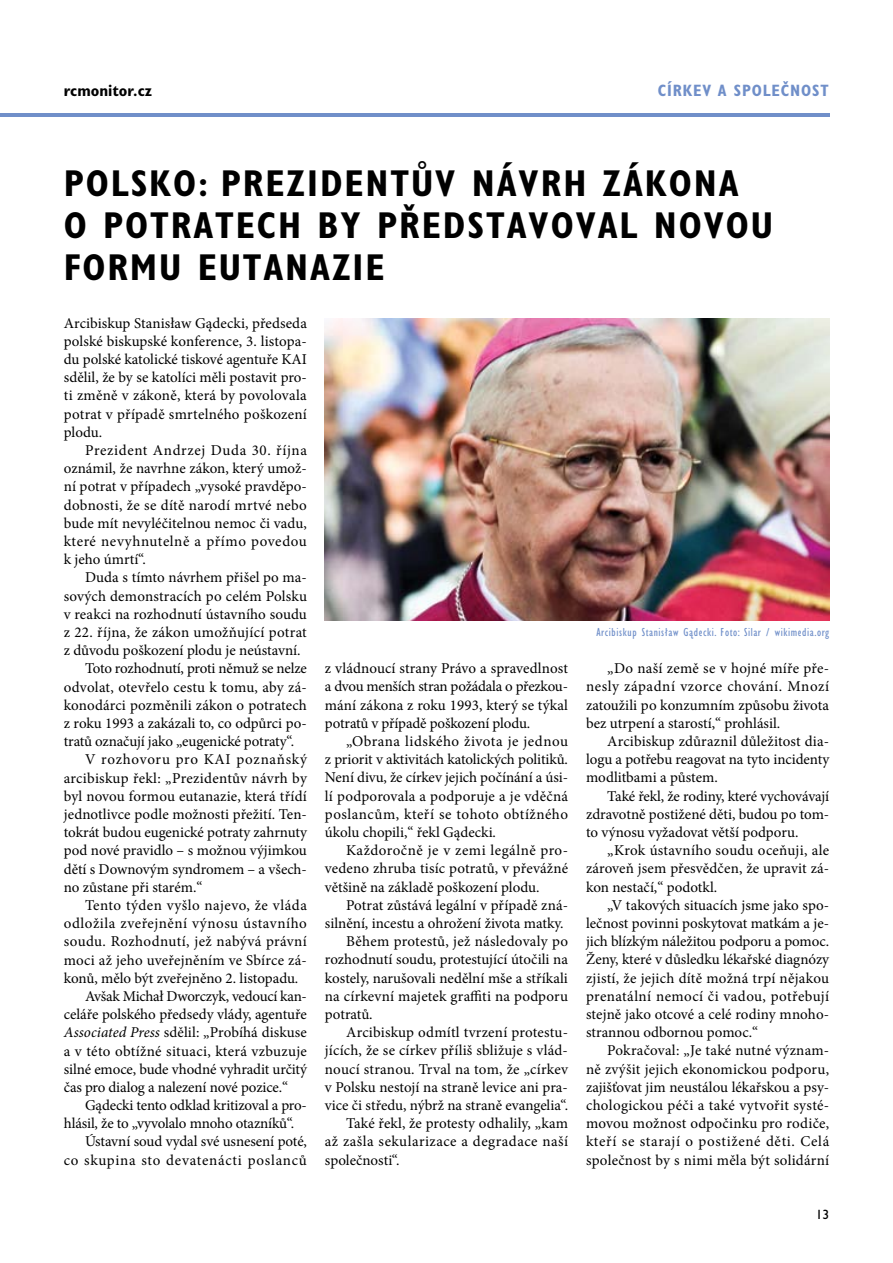
<style>
.page{position:relative;width:893px;height:1263px;background:#fff}
.page>*{position:absolute;margin:0;border:0;box-sizing:border-box;transform-origin:0 0}
.t1{font:700 condensed 37.5px "Gill Sans Std";letter-spacing:.05em;color:#000}
.t2{font:700 condensed 16.5px "Gill Sans Std";color:#708fc9}
.t3{font:700 condensed 16.5px "Gill Sans Std";color:#000}
.t4{font:15px/18.1px "Minion Pro";letter-spacing:.005em;color:#000;text-align:justify}
.t5{font:15px "Minion Pro";letter-spacing:.03em;color:#000}
.t6{font:15px "Minion Pro";letter-spacing:-.015em;color:#000}
.t7{font:15px "Minion Pro";letter-spacing:.035em;color:#000}
.t8{font:15px "Minion Pro";letter-spacing:.025em;color:#000}
.t9{font:15px "Minion Pro";letter-spacing:.05em;color:#000}
.t10{font:15px "Minion Pro";letter-spacing:.045em;color:#000}
.t11{font:13.5px "Gill Sans Std";color:#000}
.t12{font:condensed 12px "Gill Sans Std";letter-spacing:.05em;color:#708fc9}
.s1{font-style:italic}
</style>
<div class="page">
<hr style="left:0;top:113px;width:829px;height:4px;background:#708fc9">
<img style="left:325px;top:319px;width:504px;height:302px">
<p class="t3" style="left:64px;top:81px;width:90px">RCMONITOR.CZ</p>
<p class="t2" style="left:658px;top:81px;width:20px">CÍRKEV</p>
<p class="t2" style="left:718px;top:81px;width:64px">ASPOLEČNOST</p>
<h1 class="t1" style="left:64px;top:161px;width:201px">POLSKO: PREZIDENT</h1>
<h1 class="t1" style="left:411px;top:161px;width:131px">ŮV NÁVRH</h1>
<h1 class="t1" style="left:603px;top:161px;width:67px">ZÁKONA</h1>
<h1 class="t1" style="left:64px;top:203px;width:62px">O POTRATECH</h1>
<h1 class="t1" style="left:318px;top:203px;width:127px">BY PŘEDSTAVOVA</h1>
<h1 class="t1" style="left:620px;top:203px;width:59px">L NOVOU</h1>
<h1 class="t1" style="left:64px;top:245px;width:24px">FORMU</h1>
<h1 class="t1" style="left:198px;top:245px;width:22px">EUTANAZIE</h1>
<p class="t4" style="left:64px;top:314px;width:245px">Arcibiskup Stanisław Gądecki, předseda polské biskupské konference, 3. listopa&shy;du polské katolické tiskové agentuře KAI sdělil, že by se katolíci měli postavit pro&shy;ti změně v zákoně, která by povolovala potrat v případě smrtelného poškození plodu.</p>
<p class="t4" style="left:64px;top:441px;width:245px;text-indent:21px">Prezident Andrzej Duda 30. října oznámil, že navrhne zákon, který umož&shy;ní potrat v případech „vysoké pravděpo&shy;dobnosti, že se dítě narodí mrtvé nebo bude mít nevyléčitelnou nemoc či vadu, které nevyhnutelně a přímo povedou k jeho úmrtí“.</p>
<p class="t4" style="left:85px;top:569px;width:223px">Duda s tímto návrhem přišel po ma-</p>
<p class="t4" style="left:64px;top:587px;width:245px">sových demonstracích po celém Polsku</p>
<p class="t4" style="left:64px;top:605px;width:245px">v reakci na rozhodnutí ústavního soudu</p>
<p class="t4" style="left:64px;top:623px;width:245px">z 22. října, že zákon umožňující potrat</p>
<p class="t4" style="left:64px;top:641px;width:238px">z důvodu poškození plodu je neústavní.</p>
<p class="t6" style="left:85px;top:658px;width:223px">Toto rozhodnutí, proti němuž se nelze</p>
<p class="t4" style="left:64px;top:678px;width:245px">odvolat, otevřelo cestu k tomu, aby zá-</p>
<p class="t4" style="left:64px;top:696px;width:245px">konodárci pozměnili zákon o potratech</p>
<p class="t4" style="left:64px;top:714px;width:245px">z roku 1993 a zakázali to, co odpůrci po-</p>
<p class="t4" style="left:64px;top:732px;width:232px">tratů označují jako „eugenické potraty“.</p>
<p class="t10" style="left:85px;top:749px;width:223px">V rozhovoru pro KAI poznaňský</p>
<p class="t4" style="left:64px;top:769px;width:245px">arcibiskup řekl: „Prezidentův návrh by</p>
<p class="t4" style="left:64px;top:787px;width:245px">byl novou formou eutanazie, která třídí</p>
<p class="t4" style="left:64px;top:805px;width:245px">jednotlivce podle možnosti přežití. Ten-</p>
<p class="t4" style="left:64px;top:823px;width:245px">tokrát budou eugenické potraty zahrnuty</p>
<p class="t4" style="left:64px;top:841px;width:245px">pod nové pravidlo – s možnou výjimkou</p>
<p class="t4" style="left:64px;top:860px;width:245px">dětí s Downovým syndromem – a všech-</p>
<p class="t4" style="left:64px;top:878px;width:140px">no zůstane při starém.“</p>
<p class="t7" style="left:85px;top:895px;width:223px">Tento týden vyšlo najevo, že vláda</p>
<p class="t7" style="left:64px;top:913px;width:245px">odložila zveřejnění výnosu ústavního</p>
<p class="t5" style="left:64px;top:931px;width:245px">soudu. Rozhodnutí, jež nabývá právní</p>
<p class="t4" style="left:64px;top:951px;width:245px">moci až jeho uveřejněním ve Sbírce zá-</p>
<p class="t4" style="left:64px;top:969px;width:236px">konů, mělo být zveřejněno 2. listopadu.</p>
<p class="t6" style="left:85px;top:986px;width:223px">Avšak Michał Dworczyk, vedoucí kan-</p>
<p class="t4" style="left:64px;top:1005px;width:245px">celáře polského předsedy vlády, agentuře</p>
<p class="t4" style="left:64px;top:1023px;width:245px"><span class="s1">Associated Press</span> sdělil: „Probíhá diskuse</p>
<p class="t8" style="left:64px;top:1041px;width:245px">a v této obtížné situaci, která vzbuzuje</p>
<p class="t4" style="left:64px;top:1060px;width:245px">silné emoce, bude vhodné vyhradit určitý</p>
<p class="t4" style="left:64px;top:1078px;width:226px">čas pro dialog a nalezení nové pozice.“</p>
<p class="t4" style="left:85px;top:1096px;width:223px">Gądecki tento odklad kritizoval a pro-</p>
<p class="t4" style="left:64px;top:1114px;width:232px">hlásil, že to „vyvolalo mnoho otazníků“.</p>
<p class="t4" style="left:85px;top:1133px;width:223px">Ústavní soud vydal své usnesení poté,</p>
<p class="t9" style="left:64px;top:1150px;width:245px">co skupina sto devatenácti poslanců</p>
<p class="t4" style="left:325px;top:659px;width:245px">z vládnoucí strany Právo a spravedlnost a dvou menších stran požádala o přezkou&shy;mání zákona z roku 1993, který se týkal potratů v případě poškození plodu.</p>
<p class="t4" style="left:325px;top:732px;width:245px;text-indent:21px">„Obrana lidského života je jednou z priorit v aktivitách katolických politiků.<br>Není divu, že církev jejich počínání a úsi&shy;lí podporovala a podporuje a je vděčná poslancům, kteří se tohoto obtížného úkolu chopili,“ řekl Gądecki.</p>
<p class="t4" style="left:325px;top:841px;width:245px;text-indent:21px">Každoročně je v zemi legálně pro&shy;vedeno zhruba tisíc potratů, v převážné většině na základě poškození plodu.</p>
<p class="t4" style="left:346px;top:896px;width:223px">Potrat zůstává legální v případě zná-</p>
<p class="t4" style="left:325px;top:914px;width:240px">silnění, incestu a ohrožení života matky.</p>
<p class="t4" style="left:346px;top:932px;width:223px">Během protestů, jež následovaly po</p>
<p class="t4" style="left:325px;top:951px;width:245px">rozhodnutí soudu, protestující útočili na</p>
<p class="t4" style="left:325px;top:969px;width:245px">kostely, narušovali nedělní mše a stříkali</p>
<p class="t4" style="left:325px;top:987px;width:245px">na církevní majetek graffiti na podporu</p>
<p class="t4" style="left:325px;top:1005px;width:49px">potratů.</p>
<p class="t4" style="left:346px;top:1023px;width:223px">Arcibiskup odmítl tvrzení protestu-</p>
<p class="t4" style="left:325px;top:1041px;width:245px">jících, že se církev příliš sbližuje s vlád-</p>
<p class="t4" style="left:325px;top:1060px;width:245px">noucí stranou. Trval na tom, že „církev</p>
<p class="t4" style="left:325px;top:1078px;width:245px">v Polsku nestojí na straně levice ani pra-</p>
<p class="t4" style="left:325px;top:1096px;width:245px">vice či středu, nýbrž na straně evangelia“.</p>
<p class="t4" style="left:346px;top:1114px;width:223px">Také řekl, že protesty odhalily, „kam</p>
<p class="t5" style="left:325px;top:1131px;width:245px">až zašla sekularizace a degradace naší</p>
<p class="t4" style="left:325px;top:1151px;width:76px">společnosti“.</p>
<p class="t12" style="left:596px;top:626px;width:234px">Arcibiskup Stanisław Gądecki. Foto: Silar / wikimedia.org</p>
<p class="t4" style="left:586px;top:659px;width:245px;text-indent:21px">„Do naší země se v hojné míře pře&shy;nesly západní vzorce chování. Mnozí zatoužili po konzumním způsobu života bez utrpení a starostí,“ prohlásil.</p>
<p class="t4" style="left:586px;top:732px;width:245px;text-indent:21px">Arcibiskup zdůraznil důležitost dia&shy;logu a potřebu reagovat na tyto incidenty modlitbami a půstem.</p>
<p class="t4" style="left:586px;top:787px;width:245px;text-indent:21px">Také řekl, že rodiny, které vychovávají zdravotně postižené děti, budou po tom&shy;to výnosu vyžadovat větší podporu.</p>
<p class="t4" style="left:586px;top:841px;width:245px;text-indent:21px">„Krok ústavního soudu oceňuji, ale zároveň jsem přesvědčen, že upravit zá&shy;kon nestačí,“ podotkl.</p>
<p class="t4" style="left:586px;top:896px;width:245px;text-indent:21px">„V takových situacích jsme jako spo&shy;lečnost povinni poskytovat matkám a je&shy;jich blízkým náležitou podporu a pomoc.<br>Ženy, které v důsledku lékařské diagnózy zjistí, že jejich dítě možná trpí nějakou prenatální nemocí či vadou, potřebují stejně jako otcové a celé rodiny mnoho&shy;strannou odbornou pomoc.“</p>
<p class="t4" style="left:586px;top:1041px;width:245px;text-indent:21px">Pokračoval: „Je také nutné význam&shy;ně zvýšit jejich ekonomickou podporu, zajišťovat jim neustálou lékařskou a psy&shy;chologickou péči a také vytvořit systé&shy;movou možnost odpočinku pro rodiče, kteří se starají o postižené děti. Celá společnost by s nimi měla být solidární</p>
<p class="t11" style="left:816px;top:1207px;width:15px">13</p>
</div>
